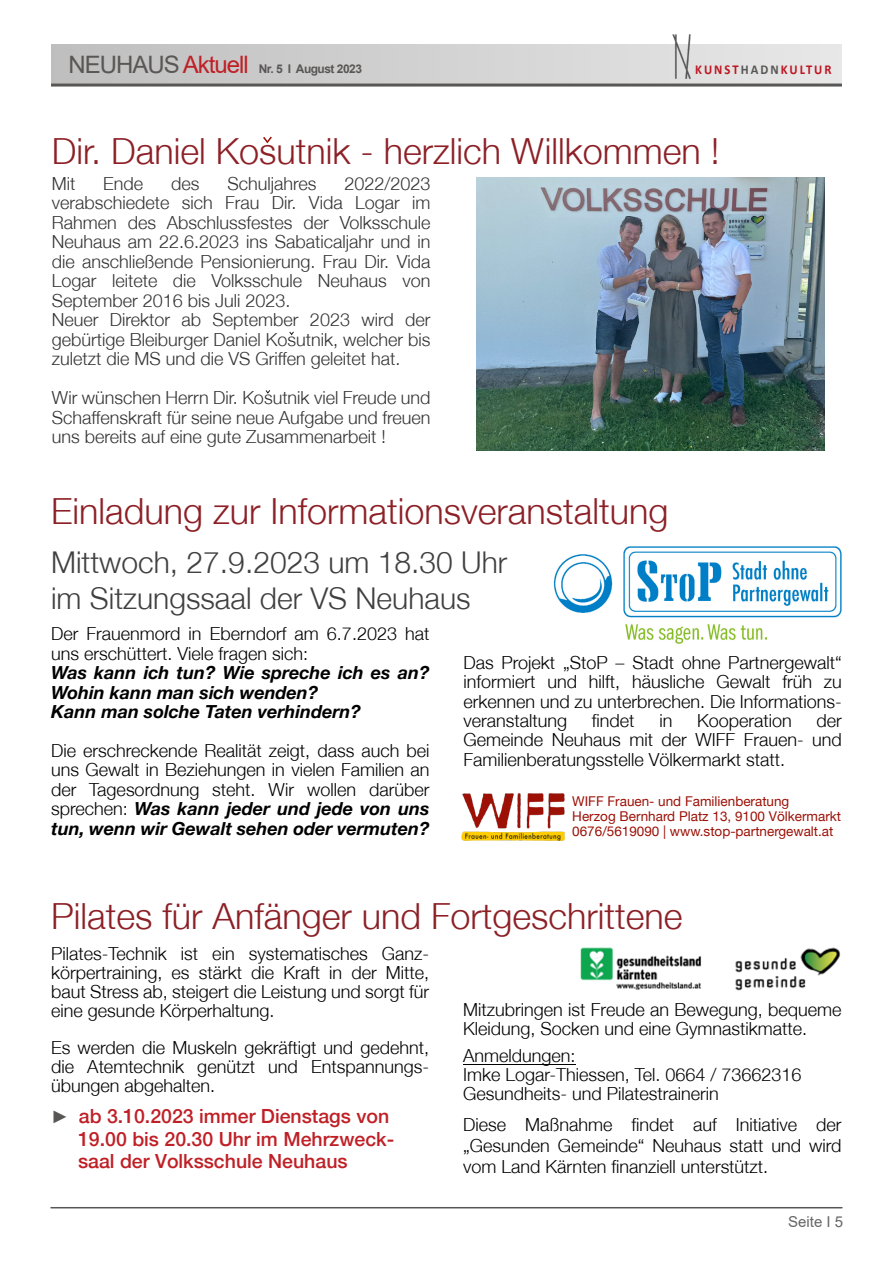
<style>
.page{position:relative;width:893px;height:1263px;background:#fff}
.page>*{position:absolute;margin:0;border:0;box-sizing:border-box;transform-origin:0 0}
.t1{font:300 36px "Helvetica Neue";color:#8c2026}
.t2{font:300 30px/36px "Helvetica Neue";color:#404040}
.t3{font:500 19.5px/22.5px "Helvetica Neue";color:#bf2026}
.t4{font:300 18px/18.8px "Helvetica Neue";color:#000;text-align:justify}
.t5{font:300 18px/19.5px "Helvetica Neue";color:#333}
.t6{font:italic 700 18px/19.5px "Helvetica Neue";color:#000}
.t7{font:15px "Arial";color:#666}
.t8{font:13.5px/15px "Helvetica Neue";color:#9c1006}
.t9{font:700 13.5px "Calibri";letter-spacing:.16em;color:#be1622;scale:.93 1}
.t10{font:700 12px "Arial";letter-spacing:-.045em;color:#595756}
.s1{font-weight:400;font-size:24px}
.s2{font-weight:400;font-size:24px;color:#bf2026}
.s3{color:#575756}
.s4{font-weight:700;font-style:italic}
.s5{font-family:"Arial";font-weight:400;font-size:18px;color:#595756}
</style>
<div class="page">
<hr style="left:51px;top:1207px;width:791px;height:1px;background:#595756">
<div style="left:51px;top:45px;width:791px;height:38px;background:linear-gradient(to right,#bebebe,#e8e8e8)"></div>
<hr style="left:51px;top:84px;width:791px;height:3px;background:#595756">
<img style="left:673px;top:34px;width:17px;height:44px">
<img style="left:553px;top:546px;width:289px;height:98px">
<img style="left:461px;top:793px;width:104px;height:48px">
<hr style="left:463px;top:1064px;width:113px;height:1px;background:#000">
<img style="left:735px;top:947px;width:105px;height:43px">
<img style="left:581px;top:947px;width:120px;height:44px">
<svg style="left:263px;top:136px;width:9px;height:8px"></svg>
<svg style="left:289px;top:331px;width:5px;height:4px"></svg>
<img style="left:476px;top:177px;width:349px;height:273px">
<svg style="left:265px;top:390px;width:5px;height:4px"></svg>
<p class="t10" style="left:69px;top:64px;width:295px"><span class="s1">NEUHAUS</span> <span class="s2">Aktuell</span> Nr. 5 I August 2023</p>
<p class="t9" style="left:695px;top:64px;width:148px">KUNST<span class="s3">HADN</span>KULTUR</p>
<h1 class="t1" style="left:52px;top:136px;width:669px">Dir. Daniel Kosutnik - herzlich Willkommen !</h1>
<p class="t5" style="left:52px;top:175px;width:25px">Mit</p>
<p class="t5" style="left:103px;top:175px;width:42px">Ende</p>
<p class="t5" style="left:171px;top:175px;width:30px">des</p>
<p class="t5" style="left:227px;top:175px;width:91px">Schuljahres</p>
<p class="t5" style="left:52px;top:175px;width:380px;text-indent:293px">2022/2023 verabschiedete sich Frau Dir. Vida Logar im Rahmen des Abschlussfestes der Volksschule Neuhaus am 22.6.2023 ins Sabaticaljahr und in die anschließende Pensionierung. Frau Dir. Vida Logar leitete die Volksschule Neuhaus von September 2016 bis Juli 2023.<br>Neuer Direktor ab September 2023 wird der gebürtige Bleiburger Daniel Kosutnik, welcher bis zuletzt die MS und die VS Griffen geleitet hat.</p>
<p class="t5" style="left:52px;top:389px;width:380px;text-align:justify">Wir wünschen Herrn Dir. Kosutnik viel Freude und Schaffenskraft für seine neue Aufgabe und freuen uns bereits auf eine gute Zusammenarbeit !</p>
<h1 class="t1" style="left:51px;top:495px;width:619px">Einladung zur Informationsveranstaltung</h1>
<h2 class="t2" style="left:51px;top:546px;width:458px">Mittwoch, 27.9.2023 um 18.30 Uhr im Sitzungssaal der VS Neuhaus</h2>
<p class="t4" style="left:51px;top:625px;width:380px;line-height:19.5px">Der Frauenmord in Eberndorf am 6.7.2023 hat uns erschüttert. Viele fragen sich:</p>
<p class="t6" style="left:51px;top:664px;width:380px">Was kann ich tun? Wie spreche ich es an?<br>Wohin kann man sich wenden?<br>Kann man solche Taten verhindern?</p>
<p class="t4" style="left:51px;top:742px;width:380px;line-height:19.4px">Die erschreckende Realität zeigt, dass auch bei uns Gewalt in Beziehungen in vielen Familien an der Tagesordnung steht. Wir wollen darüber sprechen: <span class="s4">Was kann jeder und jede von uns tun, wenn wir Gewalt sehen oder vermuten?</span></p>
<p class="t4" style="left:463px;top:653px;width:380px;line-height:19.5px">Das Projekt „StoP – Stadt ohne Partnergewalt“ informiert und hilft, häusliche Gewalt früh zu erkennen und zu unterbrechen. Die Informations&shy;veranstaltung</p>
<p class="t4" style="left:463px;top:712px;width:380px;line-height:19.4px;text-indent:353px">der Gemeinde Neuhaus mit der WIFF Frauen- und Familienberatungsstelle Völkermarkt statt.</p>
<p class="t8" style="left:572px;top:794px;width:270px">WIFF Frauen- und Familienberatung<br>Herzog Bernhard Platz 13, 9100 Völkermarkt<br>0676/5619090 | www.stop-partnergewalt.at</p>
<p class="t4" style="left:592px;top:712px;width:44px">findet</p>
<p class="t4" style="left:659px;top:712px;width:14px">in</p>
<p class="t4" style="left:697px;top:712px;width:96px">Kooperation</p>
<h1 class="t1" style="left:51px;top:901px;width:633px">Pilates für Anfänger und Fortgeschrittene</h1>
<p class="t4" style="left:51px;top:946px;width:380px">Pilates-Technik ist ein systematisches Ganz&shy;körpertraining, es stärkt die Kraft in der Mitte, baut Stress ab, steigert die Leistung und sorgt für eine gesunde Körperhaltung.</p>
<p class="t4" style="left:51px;top:1039px;width:380px">Es werden die Muskeln gekräftigt und gedehnt, die Atemtechnik genützt und Entspannungs&shy;übungen abgehalten.</p>
<p class="t3" style="left:78px;top:1106px;width:318px;text-indent:-27px"><span class="s5">►</span> ab 3.10.2023 immer Dienstags von<br>19.00 bis 20.30 Uhr im Mehrzweck&shy;saal der Volksschule Neuhaus</p>
<p class="t4" style="left:463px;top:1001px;width:380px">Mitzubringen ist Freude an Bewegung, bequeme<br>Kleidung, Socken und eine Gymnastikmatte.</p>
<p class="t4" style="left:463px;top:1048px;width:340px;text-align:left">Anmeldungen:<br>Imke Logar-Thiessen, Tel. 0664 / 73662316<br>Gesundheits- und Pilatestrainerin</p>
<p class="t4" style="left:463px;top:1115px;width:380px;line-height:21px">Diese Maßnahme findet auf Initiative der „Gesunden Gemeinde“ Neuhaus statt und wird vom Land Kärnten finanziell unterstützt.</p>
<p class="t7" style="left:788px;top:1216px;width:57px">Seite I 5</p>
</div>
